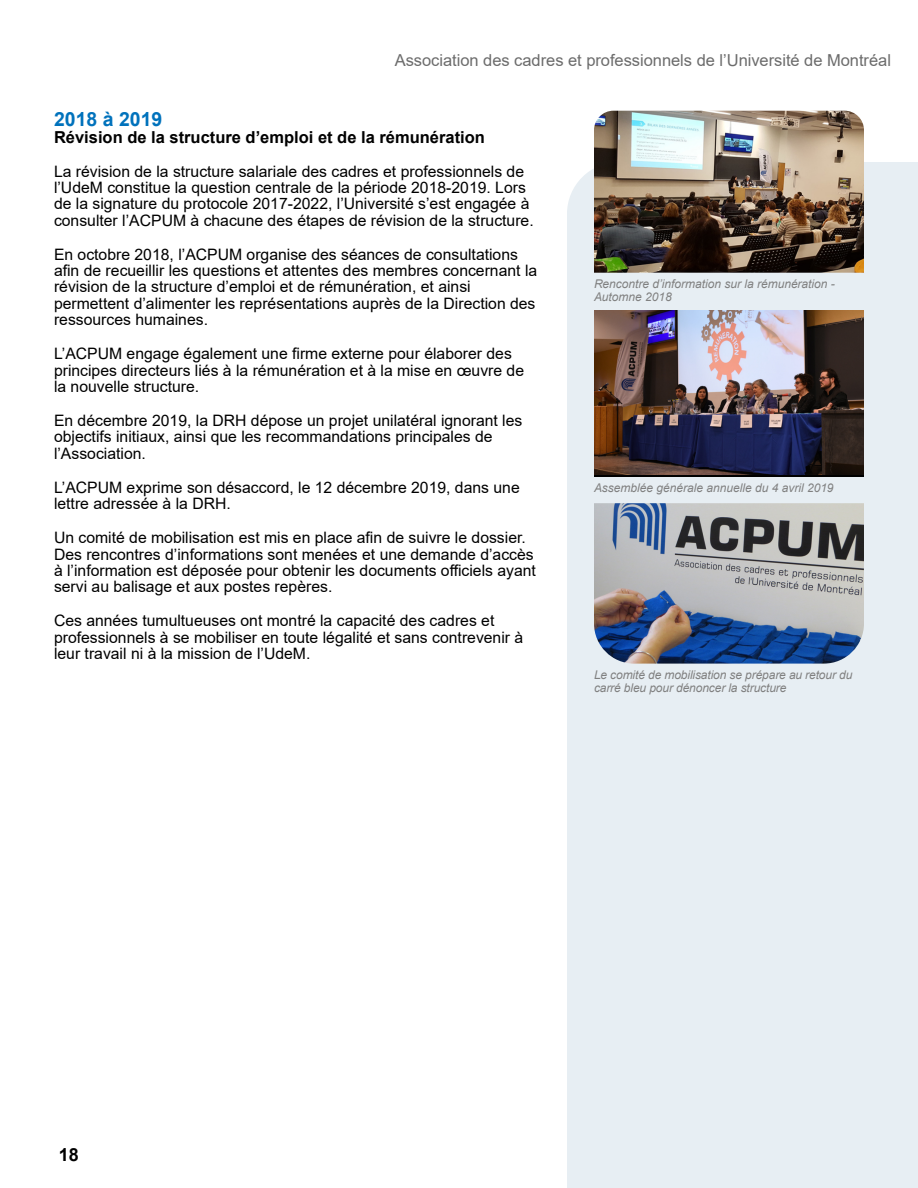
<style>
.page{position:relative;width:918px;height:1188px;background:#fff}
.page>*{position:absolute;margin:0;border:0;box-sizing:border-box;transform-origin:0 0}
.t1{font:700 19.5px "Arial";color:#0072bc}
.t2{font:700 18px "Arial";color:#000}
.t3{font:16.5px "Arial";letter-spacing:-.005em;color:#6c6c6c}
.t4{font:700 16.5px "Arial";color:#000}
.t5{font:15.75px/16.2px "Arial";color:#000}
.t6{font:italic 12px/12.5px "Arial";color:#808080}
</style>
<div class="page">
<div style="left:567px;top:162px;width:351px;height:1026px;background:#e7eef3"></div>
<img style="left:594px;top:111px;width:270px;height:162px">
<img style="left:594px;top:503px;width:270px;height:161px">
<img style="left:594px;top:310px;width:270px;height:167px">
<p class="t3" style="left:395px;top:54px;width:498px">Association des cadres et professionnels de l’Université de Montréal</p>
<p class="t1" style="left:54px;top:111px;width:110px">2018 à 2019</p>
<p class="t4" style="left:54px;top:131px;width:432px">Révision de la structure d’emploi et de la rémunération</p>
<p class="t5" style="left:54px;top:165px;width:481px">La révision de la structure salariale des cadres et professionnels de l’UdeM constitue la question centrale de la période 2018-2019. Lors de la signature du protocole 2017-2022, l’Université s’est engagée à consulter l’ACPUM à chacune des étapes de révision de la structure.</p>
<p class="t5" style="left:54px;top:248px;width:485px">En octobre 2018, l’ACPUM organise des séances de consultations afin de recueillir les questions et attentes des membres concernant la révision de la structure d’emploi et de rémunération, et ainsi permettent d’alimenter les représentations auprès de la Direction des ressources humaines.</p>
<p class="t5" style="left:54px;top:347px;width:472px">L’ACPUM engage également une firme externe pour élaborer des principes directeurs liés à la rémunération et à la mise en œuvre de la nouvelle structure.</p>
<p class="t5" style="left:54px;top:414px;width:470px">En décembre 2019, la DRH dépose un projet unilatéral ignorant les objectifs initiaux, ainsi que les recommandations principales de l’Association.</p>
<p class="t5" style="left:54px;top:481px;width:467px">L’ACPUM exprime son désaccord, le 12 décembre 2019, dans une lettre adressée à la DRH.</p>
<p class="t5" style="left:54px;top:531px;width:484px">Un comité de mobilisation est mis en place afin de suivre le dossier.<br>Des rencontres d’informations sont menées et une demande d’accès à l’information est déposée pour obtenir les documents officiels ayant servi au balisage et aux postes repères.</p>
<p class="t5" style="left:54px;top:614px;width:471px">Ces années tumultueuses ont montré la capacité des cadres et professionnels à se mobiliser en toute légalité et sans contrevenir à leur travail ni à la mission de l’UdeM.</p>
<p class="t6" style="left:594px;top:279px;width:242px">Rencontre d’information sur la rémunération -<br>Automne 2018</p>
<p class="t6" style="left:594px;top:483px;width:241px">Assemblée générale annuelle du 4 avril 2019</p>
<p class="t6" style="left:594px;top:670px;width:260px">Le comité de mobilisation se prépare au retour du carré bleu pour dénoncer la structure</p>
<p class="t2" style="left:59px;top:1148px;width:21px">18</p>
</div>
